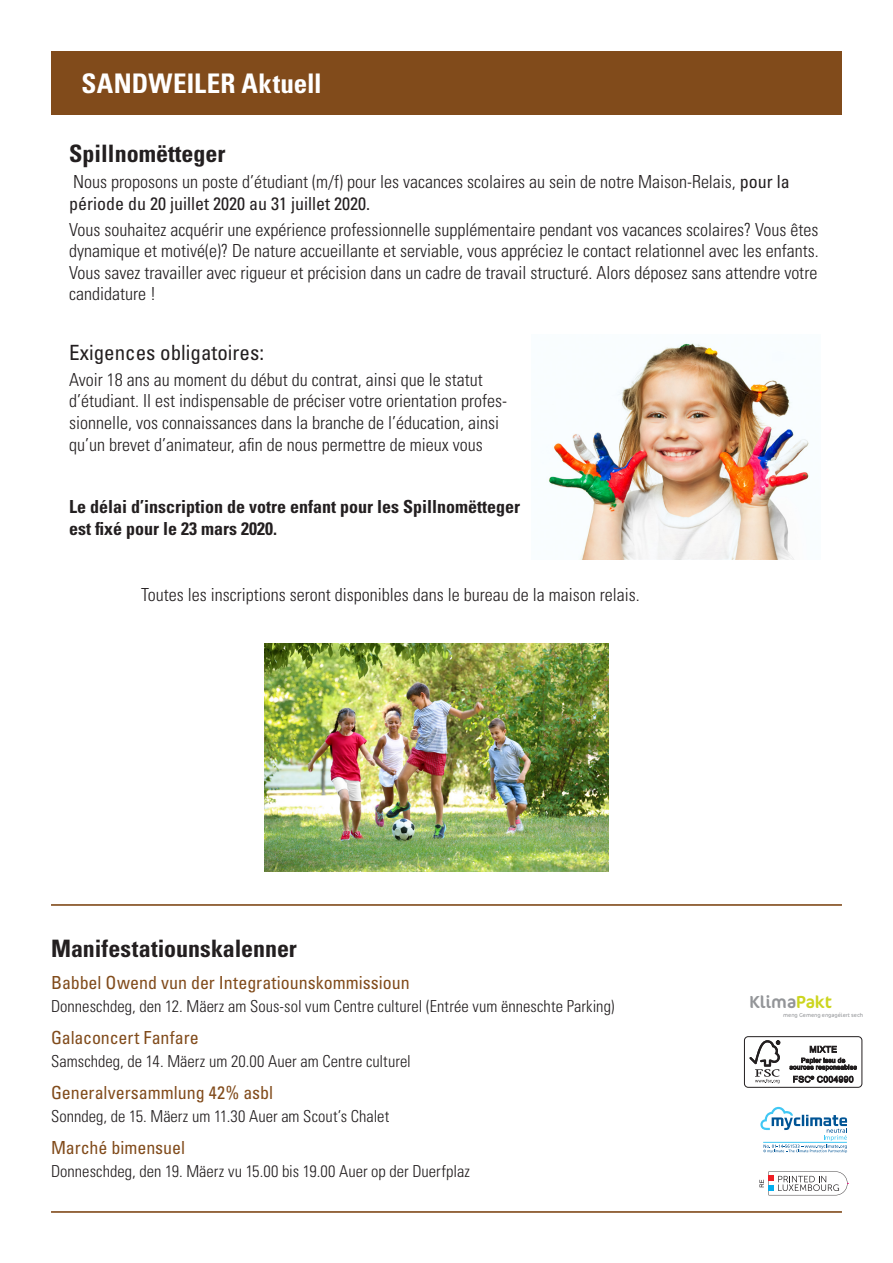
<style>
.page{position:relative;width:893px;height:1263px;background:#fff}
.page>*{position:absolute;margin:0;border:0;box-sizing:border-box;transform-origin:0 0}
.t1{font:700 condensed 27px "Univers LT Std";letter-spacing:.005em;color:#fff}
.t2{font:700 condensed 24px "Univers LT Std";color:#231f20}
.t3{font:condensed 21px "Univers LT Std";color:#231f20}
.t4{font:300 condensed 18px/21.6px "Univers LT Std";color:#231f20}
.t5{font:condensed 18px "Univers LT Std";color:#814b1b}
.t6{font:700 condensed 18px/21.6px "Univers LT Std";color:#231f20}
.t7{font:17.55px "Cocon";color:#939598}
.t8{font:300 condensed 16.5px "Univers LT Std";color:#231f20}
.t9{font:300 5.7px "Cocon";color:#939598}
.s1{font-weight:400}
.s2{color:#ccd51f}
</style>
<div class="page">
<hr style="left:51px;top:1211px;width:791px;height:2px;background:#814b1b">
<div style="left:51px;top:51px;width:791px;height:64px;background:#814b1b"></div>
<hr style="left:51px;top:904px;width:791px;height:2px;background:#814b1b">
<div style="left:744px;top:1036px;width:118px;height:52px;border:1px solid #231f20;border-radius:4px"></div>
<svg style="left:749px;top:1040px;width:31px;height:43px"></svg>
<svg style="left:790px;top:1045px;width:67px;height:38px"></svg>
<svg style="left:759px;top:1171px;width:89px;height:24px"></svg>
<svg style="left:760px;top:1107px;width:87px;height:46px"></svg>
<img style="left:548px;top:343px;width:261px;height:216px">
<img style="left:265px;top:643px;width:343px;height:229px">
<p class="t1" style="left:81px;top:67px;width:242px">SANDWEILER Aktuell</p>
<p class="t2" style="left:69px;top:139px;width:158px">Spillnomëtteger</p>
<p class="t4" style="left:69px;top:171px;width:722px">Nous proposons un poste d’étudiant (m/f) pour les vacances scolaires au sein de notre Maison-Relais, <span class="s1">pour la période du 20 juillet 2020 au 31 juillet 2020.</span></p>
<p class="t4" style="left:69px;top:218px;width:751px;text-align:justify">Vous souhaitez acquérir une expérience professionnelle supplémentaire pendant vos vacances scolaires? Vous êtes dynamique et motivé(e)? De nature accueillante et serviable, vous appréciez le contact relationnel avec les enfants.<br>Vous savez travailler avec rigueur et précision dans un cadre de travail structuré. Alors déposez sans attendre votre candidature !</p>
<p class="t3" style="left:69px;top:339px;width:196px">Exigences obligatoires:</p>
<p class="t4" style="left:69px;top:369px;width:439px">Avoir 18 ans au moment du début du contrat, ainsi que le statut d’étudiant. Il est indispensable de préciser votre orientation profes&shy;sionnelle, vos connaissances dans la branche de l’éducation, ainsi qu’un brevet d’animateur, afin de nous permettre de mieux vous</p>
<p class="t6" style="left:69px;top:496px;width:452px">Le délai d’inscription de votre enfant pour les Spillnomëtteger est fixé pour le 23 mars 2020.</p>
<p class="t4" style="left:141px;top:584px;width:500px">Toutes les inscriptions seront disponibles dans le bureau de la maison relais.</p>
<p class="t2" style="left:51px;top:934px;width:247px">Manifestatiounskalenner</p>
<p class="t5" style="left:51px;top:971px;width:360px">Babbel Owend vun der Integratiounskommissioun</p>
<p class="t8" style="left:51px;top:996px;width:565px">Donneschdeg, den 12. Mäerz am Sous-sol vum Centre culturel (Entrée vum ënneschte Parking)</p>
<p class="t5" style="left:51px;top:1026px;width:149px">Galaconcert Fanfare</p>
<p class="t8" style="left:51px;top:1052px;width:361px">Samschdeg, de 14. Mäerz um 20.00 Auer am Centre culturel</p>
<p class="t5" style="left:51px;top:1081px;width:224px">Generalversammlung 42% asbl</p>
<p class="t8" style="left:51px;top:1107px;width:340px">Sonndeg, de 15. Mäerz um 11.30 Auer am Scout’s Chalet</p>
<p class="t5" style="left:51px;top:1136px;width:136px">Marché bimensuel</p>
<p class="t8" style="left:51px;top:1162px;width:420px">Donneschdeg, den 19. Mäerz vu 15.00 bis 19.00 Auer op der Duerfplaz</p>
<p class="t7" style="left:749px;top:991px;width:84px">Klima<span class="s2">Pakt</span></p>
<p class="t9" style="left:783px;top:1011px;width:82px">meng Gemeng engagéiert sech</p>
</div>
